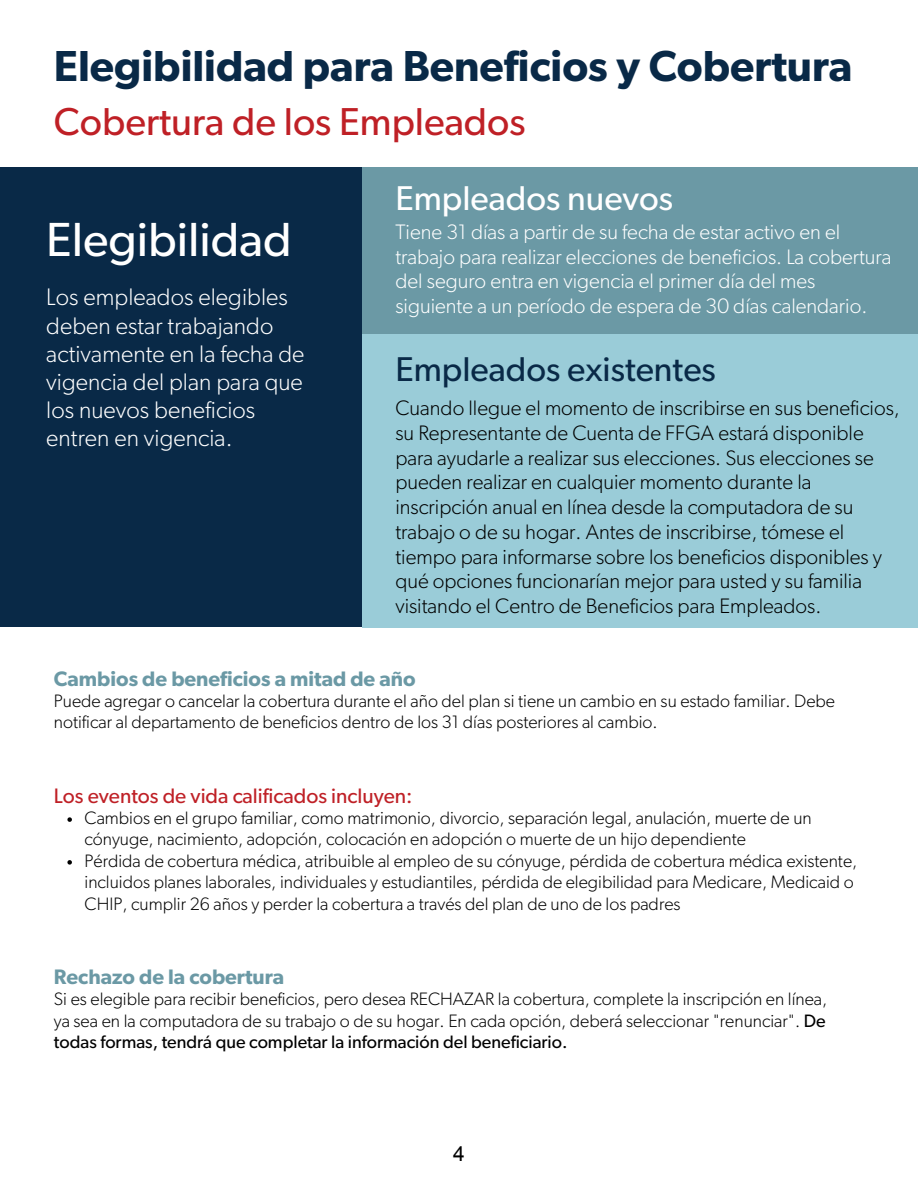
<style>
.page{position:relative;width:918px;height:1188px;background:#fff}
.page>*{position:absolute;margin:0;border:0;box-sizing:border-box;transform-origin:0 0}
.t1{font:48px "Gibson";color:#fff}
.t2{font:600 43.5px "Gibson";color:#092947}
.t3{font:39px "Gibson";color:#bf2026}
.t4{font:34.5px "Gibson";color:#092947}
.t5{font:34.5px "Gibson";color:#fff}
.t6{font:300 24px/28.2px "Gibson";letter-spacing:.005em;color:#fff}
.t7{font:300 21px/24.8px "Gibson";color:#000}
.t8{font:300 21px/24.8px "Gibson";color:#fff}
.t9{font:600 21px "Gibson";color:#6b99a5}
.t10{font:21px "Gibson";color:#bf2026}
.t11{font:21px "Arial";color:#000}
.t12{font:300 18px/21.3px "Gibson";color:#000}
.s1{font-weight:400}
</style>
<div class="page">
<div style="left:0;top:167px;width:362px;height:460px;background:#092947"></div>
<div style="left:362px;top:167px;width:556px;height:167px;background:#6b99a5"></div>
<div style="left:362px;top:334px;width:556px;height:293px;background:#9accd8"></div>
<svg style="left:67px;top:817px;width:5px;height:5px"></svg>
<svg style="left:67px;top:860px;width:5px;height:5px"></svg>
<h6 class="t2" style="left:54px;top:46px;width:800px">Elegibilidad para Beneficios y Cobertura</h6>
<p class="t3" style="left:54px;top:104px;width:473px">Cobertura de los Empleados</p>
<h6 class="t1" style="left:46px;top:218px;width:247px">Elegibilidad</h6>
<p class="t6" style="left:46px;top:284px;width:260px">Los empleados elegibles deben estar trabajando activamente en la fecha de vigencia del plan para que los nuevos beneficios entren en vigencia.</p>
<p class="t5" style="left:395px;top:182px;width:279px">Empleados nuevos</p>
<p class="t8" style="left:395px;top:220px;width:498px">Tiene 31 días a partir de su fecha de estar activo en el trabajo para realizar elecciones de beneficios. La cobertura del seguro entra en vigencia el primer día del mes siguiente a un período de espera de 30 días calendario.</p>
<h6 class="t4" style="left:395px;top:353px;width:322px">Empleados existentes</h6>
<h4 class="t7" style="left:395px;top:397px;width:506px">Cuando llegue el momento de inscribirse en sus beneficios, su Representante de Cuenta de FFGA estará disponible para ayudarle a realizar sus elecciones. Sus elecciones se pueden realizar en cualquier momento durante la inscripción anual en línea desde la computadora de su trabajo o de su hogar. Antes de inscribirse, tómese el tiempo para informarse sobre los beneficios disponibles y qué opciones funcionarían mejor para usted y su familia visitando el Centro de Beneficios para Empleados.</h4>
<p class="t9" style="left:54px;top:669px;width:363px">Cambios de beneficios a mitad de año</p>
<p class="t12" style="left:54px;top:691px;width:783px">Puede agregar o cancelar la cobertura durante el año del plan si tiene un cambio en su estado familiar. Debe notificar al departamento de beneficios dentro de los 31 días posteriores al cambio.</p>
<h2 class="t10" style="left:54px;top:786px;width:360px">Los eventos de vida calificados incluyen:</h2>
<h5 class="t12" style="left:85px;top:808px;width:729px">Cambios en el grupo familiar, como matrimonio, divorcio, separación legal, anulación, muerte de un cónyuge, nacimiento, adopción, colocación en adopción o muerte de un hijo dependiente</h5>
<h4 class="t12" style="left:85px;top:851px;width:774px">Pérdida de cobertura médica, atribuible al empleo de su cónyuge, pérdida de cobertura médica existente, incluidos planes laborales, individuales y estudiantiles, pérdida de elegibilidad para Medicare, Medicaid o<br>CHIP, cumplir 26 años y perder la cobertura a través del plan de uno de los padres</h4>
<h1 class="t9" style="left:54px;top:967px;width:232px">Rechazo de la cobertura</h1>
<h3 class="t12" style="left:54px;top:989px;width:775px;text-align:justify">Si es elegible para recibir beneficios, pero desea RECHAZAR la cobertura, complete la inscripción en línea, ya sea en la computadora de su trabajo o de su hogar. En cada opción, deberá seleccionar "renunciar". <span class="s1">De todas formas, tendrá que completar la información del beneficiario.</span></h3>
<p class="t11" style="left:453px;top:1142px;width:13px">4</p>
</div>
